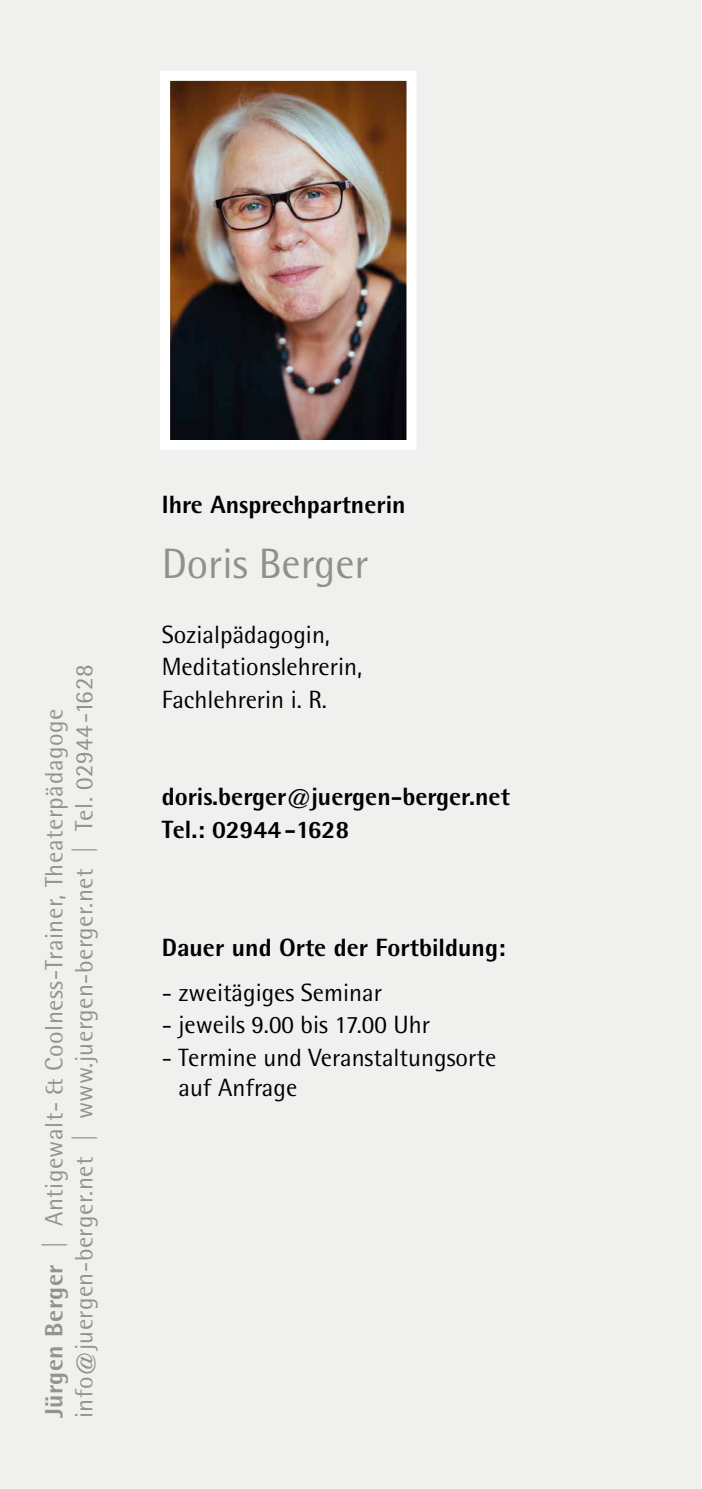
<style>
.page{position:relative;width:702px;height:1489px;background:#fff}
.page>*{position:absolute;margin:0;border:0;box-sizing:border-box;transform-origin:0 0}
.t1{font:42.5px "Agfa Rotis Semisans";color:#92908e}
.t2{font:25px/32.5px "Agfa Rotis Semisans";color:#000}
.t3{font:25px/30px "Agfa Rotis Semisans";letter-spacing:.02em;color:#949290}
.t4{font:800 25px/32.5px "Agfa Rotis Semisans";color:#000}
.s1{font-weight:800}
</style>
<div class="page">
<div style="left:0;top:1px;width:700px;height:1487px;background:#f0f0ef"></div>
<img style="left:171px;top:82px;width:234px;height:357px">
<div style="left:160px;top:71px;width:256px;height:379px;border:10px solid #fff"></div>
<p class="t3" style="left:39px;top:1417px;width:754px;rotate:-90deg"><span class="s1">Jürgen Berger</span> | Antigewalt- &amp; Coolness-Trainer, Theaterpädagoge info@juergen-berger.net | www.juergen-berger.net | Tel. 02944-1628</p>
<p class="t4" style="left:162px;top:487px;width:245px">Ihre Ansprechpartnerin</p>
<h1 class="t1" style="left:162px;top:538px;width:208px">Doris Berger</h1>
<p class="t2" style="left:162px;top:618px;width:202px">Sozialpädagogin,<br>Meditationslehrerin,<br>Fachlehrerin i. R.</p>
<p class="t4" style="left:162px;top:780px;width:350px">doris.berger@juergen-berger.net<br>Tel.: 02944-1628</p>
<p class="t4" style="left:162px;top:930px;width:345px">Dauer und Orte der Fortbildung:</p>
<p class="t2" style="left:162px;top:975px;width:222px">- zweitägiges Seminar</p>
<p class="t2" style="left:162px;top:1008px;width:270px">- jeweils 9.00 bis 17.00 Uhr</p>
<p class="t2" style="left:178px;top:1041px;width:319px;line-height:30px;text-indent:-17px">- Termine und Veranstaltungsorte auf Anfrage</p>
</div>
